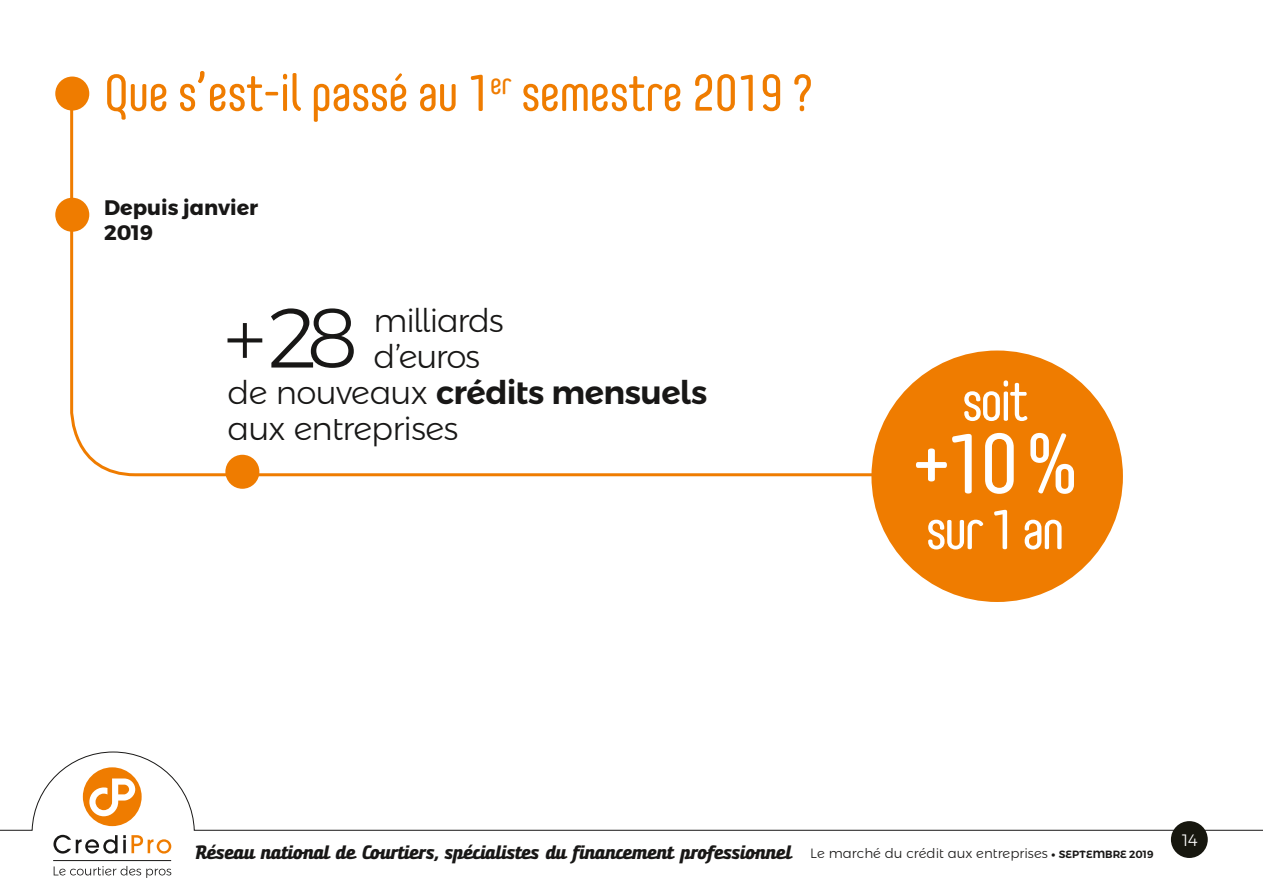
<style>
.page{position:relative;width:1263px;height:893px;background:#fff}
.page>*{position:absolute;margin:0;border:0;box-sizing:border-box;transform-origin:0 0}
.Chiffre_blanc{font:300 84px "Montserrat Alternates";color:#181716}
.suite_chiffre{font:83.7px "Core Mellow 47 Cn";color:#fff}
.suite_chiffre-2{font:55.35px "Core Mellow 47 Cn";letter-spacing:-.04em;color:#fff}
.Titres_de_pages{font:51px "Core Mellow 47 Cn";letter-spacing:-.01em;color:#ef7c00}
.Chiffre_blanc-2{font:300 32.55px/36px "Montserrat Alternates";letter-spacing:-.03em;color:#181716}
.TEXTE_gras{font:700 21px/25.5px "Montserrat Alternates";color:#181716}
.t1{font:800 19.5px "Bunita Swash";color:#181716}
.t2{font:300 16.5px "Montserrat Alternates";color:#fff}
.t3{font:300 13.5px "Montserrat Alternates";color:#181716}
.s1{font-weight:600}
.s2{font-weight:900;font-size:10.5px}
.s3{font-weight:600;font-size:10.5px}
</style>
<div class="page">
<div style="left:871px;top:350px;width:252px;height:252px;background:#ef7c00;border-radius:50%"></div>
<svg style="left:70px;top:93px;width:968px;height:385px"></svg>
<div style="left:225px;top:455px;width:34px;height:34px;background:#ef7c00;border-radius:50%"></div>
<svg style="left:0;top:751px;width:1263px;height:125px"></svg>
<div style="left:1171px;top:821px;width:37px;height:37px;background:#17170f;border-radius:50%"></div>
<svg style="left:53px;top:835px;width:118px;height:19px"></svg>
<hr style="left:53px;top:860px;width:118px;height:1px;background:#181716">
<svg style="left:54px;top:866px;width:117px;height:12px"></svg>
<div style="left:83px;top:767px;width:59px;height:59px;background:#ef7c00;border-radius:50%"></div>
<svg style="left:89px;top:778px;width:46px;height:38px"></svg>
<div style="left:55px;top:198px;width:34px;height:34px;background:#ef7c00;border-radius:50%"></div>
<div style="left:55px;top:77px;width:34px;height:34px;background:#ef7c00;border-radius:50%"></div>
<p class="Titres_de_pages" style="left:104px;top:55px;width:710px">Que s’est-il passé au 1<sup>er</sup> semestre 2019 ?</p>
<p class="TEXTE_gras" style="left:104px;top:194px;width:156px">Depuis janvier<br>2019</p>
<p class="Chiffre_blanc" style="left:224px;top:275px;width:136px">+ 28</p>
<p class="Chiffre_blanc-2" style="left:374px;top:301px;width:132px">milliards d’euros</p>
<p class="Chiffre_blanc-2" style="left:227px;top:373px;width:481px">de nouveaux <span class="s1">crédits mensuels </span>aux entreprises</p>
<p class="suite_chiffre-2" style="left:962px;top:360px;width:68px">soit</p>
<p class="suite_chiffre" style="left:912px;top:402px;width:167px">+10 %</p>
<p class="suite_chiffre-2" style="left:926px;top:489px;width:140px">sur 1 an</p>
<p class="t1" style="left:196px;top:840px;width:597px">Réseau national de Courtiers, spécialistes du financement professionnel</p>
<p class="t3" style="left:810px;top:843px;width:345px">Le marché du crédit aux entreprises <span class="s2">•</span> <span class="s3">SEPTEMBRE 2019</span></p>
<p class="t2" style="left:1182px;top:828px;width:17px">14</p>
</div>
